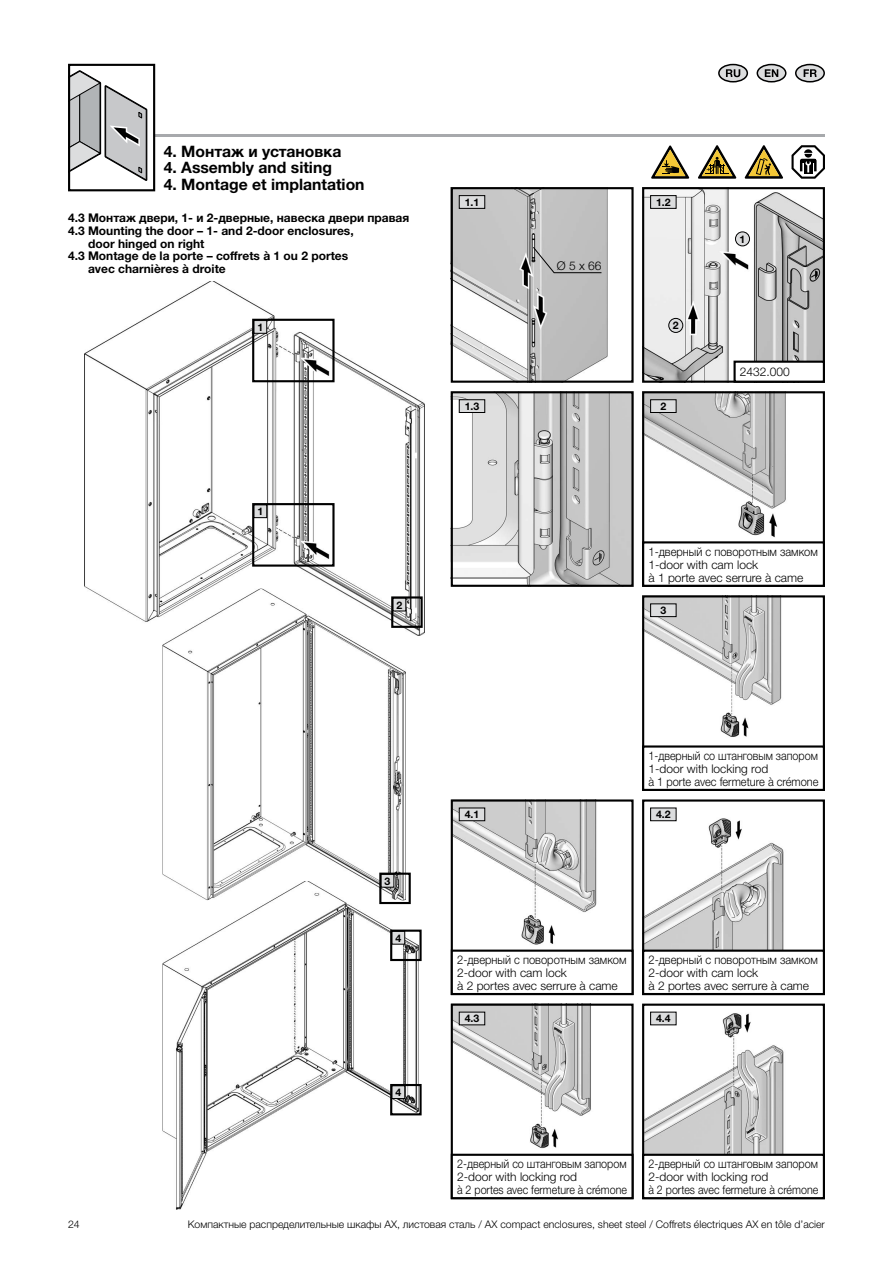
<style>
.page{position:relative;width:893px;height:1263px;background:#fff}
.page>*{position:absolute;margin:0;border:0;box-sizing:border-box;transform-origin:0 0}
.t1{font:700 15.75px "Neue Helvetica For Rittal";color:#000}
.t2{font:300 12px/12.9px "Neue Helvetica For Rittal";color:#000;scale:.9 1}
.t3{font:300 12px/12.9px "Neue Helvetica For Rittal";color:#000;scale:.93 1}
.t4{font:700 12px "Neue Helvetica For Rittal";color:#000}
.t5{font:300 12px "Neue Helvetica For Rittal";color:#000}
.t6{font:300 10.5px "Neue Helvetica For Rittal";color:#000}
.t7{font:700 10.5px "Neue Helvetica For Rittal";color:#000}
</style>
<div class="page">
<svg style="left:757px;top:65px;width:29px;height:17px"></svg>
<div style="left:757px;top:64px;width:29px;height:18px;border:2px solid #000;border-radius:50%"></div>
<svg style="left:765px;top:69px;width:13px;height:8px"></svg>
<div style="left:796px;top:65px;width:28px;height:17px;background:#dcddde;border-radius:50%"></div>
<div style="left:795px;top:64px;width:30px;height:18px;border:2px solid #000;border-radius:50%"></div>
<svg style="left:804px;top:69px;width:13px;height:8px"></svg>
<div style="left:719px;top:65px;width:28px;height:17px;background:#dcddde;border-radius:50%"></div>
<div style="left:718px;top:64px;width:30px;height:18px;border:2px solid #000;border-radius:50%"></div>
<svg style="left:726px;top:69px;width:14px;height:8px"></svg>
<img style="left:454px;top:394px;width:177px;height:190px">
<div style="left:451px;top:391px;width:183px;height:196px;border:2px solid #000"></div>
<div style="left:459px;top:400px;width:26px;height:12px;background:#dcddde"></div>
<div style="left:459px;top:399px;width:26px;height:14px;border:1px solid #000"></div>
<img style="left:645px;top:190px;width:177px;height:190px">
<div style="left:642px;top:187px;width:183px;height:196px;border:2px solid #000"></div>
<div style="left:651px;top:196px;width:25px;height:12px;background:#dcddde"></div>
<div style="left:650px;top:195px;width:26px;height:14px;border:1px solid #000"></div>
<div style="left:735px;top:232px;width:14px;height:14px;background:#dcddde;border-radius:50%"></div>
<div style="left:735px;top:232px;width:15px;height:14px;border:1px solid #000;border-radius:50%"></div>
<div style="left:669px;top:318px;width:14px;height:14px;background:#dcddde;border-radius:50%"></div>
<div style="left:668px;top:318px;width:15px;height:15px;border:1px solid #000;border-radius:50%"></div>
<img style="left:454px;top:190px;width:154px;height:190px">
<div style="left:451px;top:187px;width:183px;height:196px;border:2px solid #000"></div>
<div style="left:459px;top:196px;width:26px;height:12px;background:#dcddde"></div>
<div style="left:459px;top:195px;width:26px;height:14px;border:1px solid #000"></div>
<svg style="left:532px;top:246px;width:70px;height:27px;background:#b7b7b7"></svg>
<hr style="left:155px;top:134px;width:670px;height:3px;background:#a7a9ac">
<svg style="left:71px;top:70px;width:76px;height:111px"></svg>
<div style="left:68px;top:64px;width:87px;height:127px;border:2px solid #000"></div>
<img style="left:85px;top:281px;width:339px;height:355px">
<img style="left:645px;top:394px;width:141px;height:144px">
<div style="left:642px;top:391px;width:183px;height:196px;border:2px solid #000"></div>
<div style="left:651px;top:400px;width:25px;height:12px;background:#dcddde"></div>
<div style="left:650px;top:399px;width:26px;height:14px;border:1px solid #000"></div>
<div style="left:642px;top:541px;width:183px;height:46px;border:2px solid #000"></div>
<img style="left:645px;top:807px;width:139px;height:142px">
<div style="left:642px;top:799px;width:183px;height:196px;border:2px solid #000"></div>
<div style="left:651px;top:808px;width:25px;height:13px;background:#dcddde"></div>
<div style="left:650px;top:808px;width:26px;height:13px;border:1px solid #000"></div>
<div style="left:642px;top:949px;width:183px;height:46px;border:2px solid #000"></div>
<img style="left:645px;top:598px;width:137px;height:139px">
<div style="left:642px;top:595px;width:183px;height:196px;border:2px solid #000"></div>
<div style="left:651px;top:604px;width:25px;height:13px;background:#dcddde"></div>
<div style="left:650px;top:603px;width:26px;height:14px;border:1px solid #000"></div>
<div style="left:642px;top:745px;width:183px;height:46px;border:2px solid #000"></div>
<img style="left:645px;top:1011px;width:177px;height:143px">
<div style="left:642px;top:1003px;width:183px;height:196px;border:2px solid #000"></div>
<div style="left:651px;top:1012px;width:25px;height:13px;background:#dcddde"></div>
<div style="left:642px;top:1154px;width:183px;height:45px;border:2px solid #000"></div>
<img style="left:454px;top:1006px;width:177px;height:148px">
<div style="left:451px;top:1003px;width:183px;height:196px;border:2px solid #000"></div>
<div style="left:459px;top:1012px;width:26px;height:13px;background:#dcddde"></div>
<div style="left:459px;top:1012px;width:26px;height:13px;border:1px solid #000"></div>
<div style="left:451px;top:1154px;width:183px;height:45px;border:2px solid #000"></div>
<div style="left:252px;top:319px;width:83px;height:63px;border:2px solid #000"></div>
<div style="left:254px;top:321px;width:13px;height:12px;background:#dcddde"></div>
<div style="left:254px;top:320px;width:13px;height:14px;border:1px solid #000"></div>
<div style="left:252px;top:503px;width:83px;height:64px;border:2px solid #000"></div>
<div style="left:254px;top:505px;width:13px;height:13px;background:#dcddde"></div>
<div style="left:254px;top:505px;width:13px;height:13px;border:1px solid #000"></div>
<div style="left:391px;top:596px;width:32px;height:32px;border:2px solid #000"></div>
<img style="left:454px;top:802px;width:143px;height:143px">
<div style="left:451px;top:799px;width:183px;height:196px;border:2px solid #000"></div>
<div style="left:459px;top:808px;width:26px;height:13px;background:#dcddde"></div>
<div style="left:459px;top:808px;width:26px;height:13px;border:1px solid #000"></div>
<div style="left:451px;top:949px;width:183px;height:46px;border:2px solid #000"></div>
<svg style="left:651px;top:146px;width:38px;height:33px"></svg>
<svg style="left:698px;top:145px;width:38px;height:34px"></svg>
<svg style="left:745px;top:145px;width:38px;height:34px"></svg>
<svg style="left:791px;top:145px;width:34px;height:34px"></svg>
<img style="left:162px;top:588px;width:244px;height:293px">
<img style="left:162px;top:881px;width:257px;height:329px">
<div style="left:379px;top:873px;width:32px;height:31px;border:2px solid #000"></div>
<div style="left:381px;top:874px;width:13px;height:13px;background:#dcddde"></div>
<div style="left:381px;top:874px;width:13px;height:13px;border:1px solid #000"></div>
<div style="left:390px;top:929px;width:32px;height:32px;border:2px solid #000"></div>
<div style="left:392px;top:931px;width:13px;height:13px;background:#dcddde"></div>
<div style="left:392px;top:931px;width:13px;height:13px;border:1px solid #000"></div>
<div style="left:390px;top:1084px;width:32px;height:31px;border:2px solid #000"></div>
<div style="left:392px;top:1086px;width:13px;height:12px;background:#dcddde"></div>
<div style="left:392px;top:1085px;width:13px;height:14px;border:1px solid #000"></div>
<div style="left:735px;top:362px;width:89px;height:20px;background:#fff"></div>
<div style="left:733px;top:361px;width:92px;height:22px;border:2px solid #000"></div>
<h1 class="t1" style="left:164px;top:141px;width:179px">4. Монтаж и установка</h1>
<h1 class="t1" style="left:164px;top:158px;width:170px">4. Assembly and siting</h1>
<h1 class="t1" style="left:164px;top:174px;width:202px">4. Montage et implantation</h1>
<p class="t4" style="left:68px;top:210px;width:343px">4.3 Монтаж двери, 1- и 2-дверные, навеска двери правая</p>
<p class="t4" style="left:68px;top:223px;width:287px">4.3 Mounting the door – 1- and 2-door enclosures,</p>
<p class="t4" style="left:88px;top:236px;width:118px">door hinged on right</p>
<p class="t4" style="left:68px;top:249px;width:282px">4.3 Montage de la porte – coffrets à 1 ou 2 portes</p>
<p class="t4" style="left:88px;top:262px;width:139px">avec charnières à droite</p>
<p class="t7" style="left:257px;top:321px;width:7px">1</p>
<p class="t7" style="left:257px;top:505px;width:7px">1</p>
<p class="t7" style="left:396px;top:598px;width:7px">2</p>
<p class="t7" style="left:465px;top:196px;width:16px">1.1</p>
<p class="t7" style="left:465px;top:400px;width:16px">1.3</p>
<p class="t5" style="left:557px;top:259px;width:46px">Ø 5 x 66</p>
<p class="t7" style="left:656px;top:196px;width:16px">1.2</p>
<p class="t7" style="left:673px;top:319px;width:7px">2</p>
<p class="t7" style="left:660px;top:400px;width:7px">2</p>
<p class="t7" style="left:740px;top:232px;width:7px">1</p>
<p class="t5" style="left:740px;top:365px;width:52px">2432.000</p>
<p class="t3" style="left:648px;top:545px;width:184px">1-дверный с поворотным замком<br>1-door with cam lock<br>à 1 porte avec serrure à came</p>
<p class="t7" style="left:660px;top:604px;width:7px">3</p>
<p class="t7" style="left:385px;top:874px;width:7px">3</p>
<p class="t7" style="left:395px;top:931px;width:7px">4</p>
<p class="t7" style="left:395px;top:1086px;width:7px">4</p>
<p class="t7" style="left:465px;top:808px;width:16px">4.1</p>
<p class="t2" style="left:648px;top:749px;width:190px">1-дверный со штанговым запором<br>1-door with locking rod<br>à 1 porte avec fermeture à crémone</p>
<p class="t7" style="left:656px;top:808px;width:16px">4.2</p>
<p class="t3" style="left:457px;top:953px;width:184px">2-дверный с поворотным замком<br>2-door with cam lock<br>à 2 portes avec serrure à came</p>
<p class="t7" style="left:465px;top:1012px;width:16px">4.3</p>
<p class="t3" style="left:648px;top:953px;width:184px">2-дверный с поворотным замком<br>2-door with cam lock<br>à 2 portes avec serrure à came</p>
<p class="t7" style="left:656px;top:1012px;width:16px">4.4</p>
<p class="t2" style="left:457px;top:1157px;width:190px">2-дверный со штанговым запором<br>2-door with locking rod<br>à 2 portes avec fermeture à crémone</p>
<p class="t2" style="left:648px;top:1157px;width:190px">2-дверный со штанговым запором<br>2-door with locking rod<br>à 2 portes avec fermeture à crémone</p>
<p class="t6" style="left:68px;top:1218px;width:13px">24</p>
<p class="t6" style="left:188px;top:1218px;width:639px">Компактные распределительные шкафы AX, листовая сталь / AX compact enclosures, sheet steel / Coffrets électriques AX en tôle d’acier</p>
</div>
